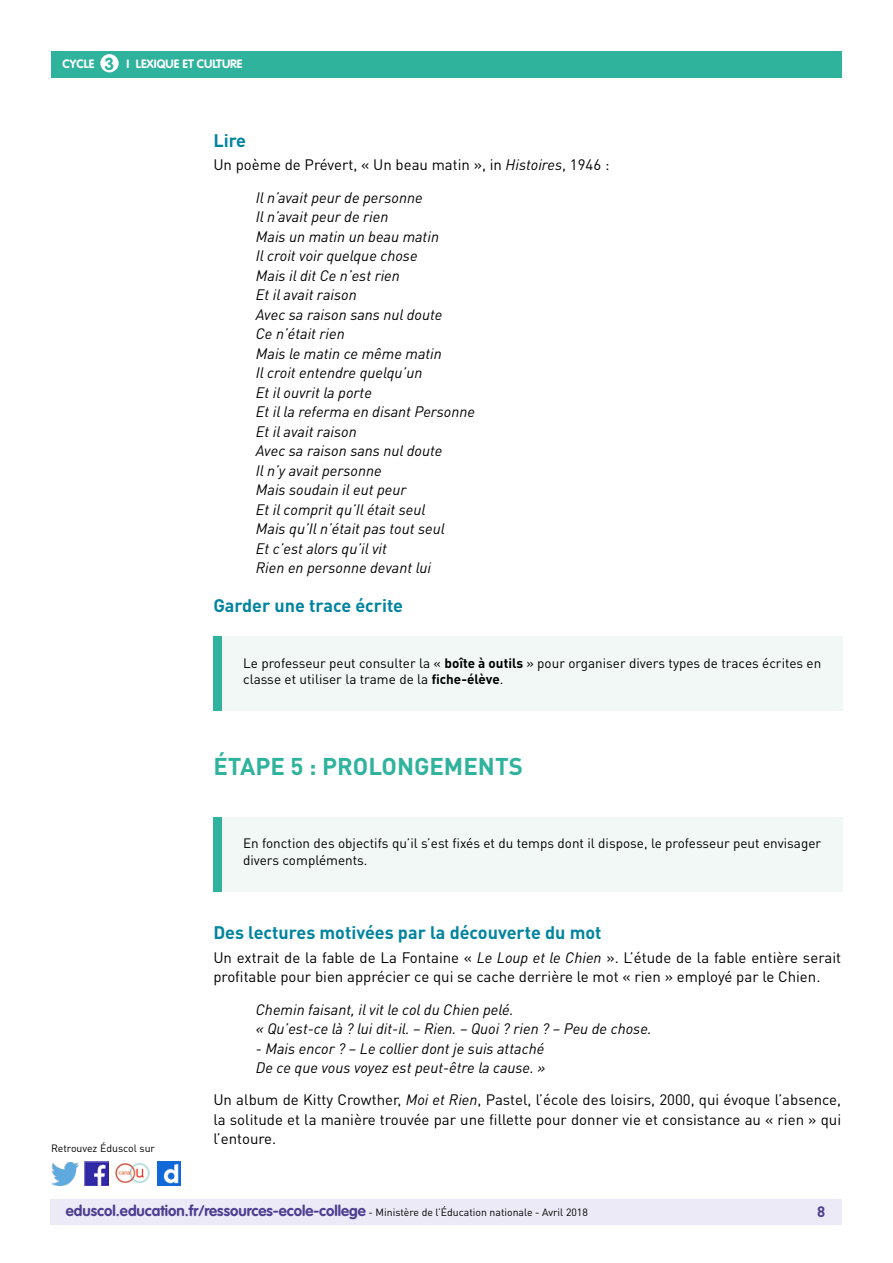
<style>
.page{position:relative;width:893px;height:1263px;background:#fff}
.page>*{position:absolute;margin:0;border:0;box-sizing:border-box;transform-origin:0 0}
.t1{font:700 24px "DIN Pro";color:#30b39d}
.t2{font:700 18px "DIN Pro";color:#0084a0}
.t3{font:700 17.25px "VAG Rounded Std";color:#30b39d}
.t4{font:italic 15px/19.5px "DIN Pro";color:#000}
.t5{font:15px/19.5px "DIN Pro";color:#000}
.t6{font:700 15px "VAG Rounded Std";color:#4e3e91}
.t7{font:700 15px "DIN Pro";color:#4e3e91}
.t8{font:13.5px/16.2px "DIN Pro";color:#000}
.t9{font:700 12px "VAG Rounded Std";color:#fff}
.t10{font:10.5px "DIN Pro";color:#000}
.s1{font-style:italic}
.s2{font-weight:700}
.s3{font-family:"DIN Pro";font-weight:400;font-size:10.5px;color:#000}
</style>
<div class="page">
<div style="left:50px;top:1199px;width:791px;height:26px;background:#eceaf6"></div>
<div style="left:51px;top:51px;width:791px;height:27px;background:#30b39d"></div>
<div style="left:100px;top:54px;width:19px;height:18px;background:#fff;border-radius:50%"></div>
<img style="left:85px;top:1162px;width:23px;height:23px">
<img style="left:51px;top:1163px;width:28px;height:22px">
<img style="left:158px;top:1162px;width:22px;height:23px">
<img style="left:115px;top:1163px;width:35px;height:21px">
<div style="left:213px;top:636px;width:630px;height:75px;background:#f1f8f6"></div>
<div style="left:213px;top:636px;width:9px;height:75px;background:#30b39d"></div>
<div style="left:213px;top:817px;width:630px;height:75px;background:#f1f8f6"></div>
<div style="left:213px;top:817px;width:9px;height:75px;background:#30b39d"></div>
<p class="t3" style="left:105px;top:53px;width:11px">3</p>
<p class="t9" style="left:63px;top:57px;width:33px">CYCLE</p>
<p class="t9" style="left:127px;top:57px;width:117px">I LEXIQUE ET CULTURE</p>
<p class="t2" style="left:213px;top:128px;width:34px">Lire</p>
<p class="t5" style="left:256px;top:149px;width:355px;line-height:32.2px;text-indent:-43px">Un poème de Prévert, « Un beau matin », in <span class="s1">Histoires</span>, 1946 :<br><span class="s1">Il n’avait peur de personne</span></p>
<p class="t4" style="left:256px;top:207px;width:221px">Il n’avait peur de rien<br>Mais un matin un beau matin<br>Il croit voir quelque chose<br>Mais il dit Ce n’est rien<br>Et il avait raison<br>Avec sa raison sans nul doute<br>Ce n’était rien<br>Mais le matin ce même matin<br>Il croit entendre quelqu’un<br>Et il ouvrit la porte<br>Et il la referma en disant Personne<br>Et il avait raison<br>Avec sa raison sans nul doute<br>Il n’y avait personne<br>Mais soudain il eut peur<br>Et il comprit qu’Il était seul<br>Mais qu’Il n’était pas tout seul<br>Et c’est alors qu’il vit<br>Rien en personne devant lui</p>
<p class="t2" style="left:213px;top:594px;width:191px">Garder une trace écrite</p>
<p class="t8" style="left:243px;top:654px;width:580px">Le professeur peut consulter la « <span class="s2">boîte à outils</span> » pour organiser divers types de traces écrites en classe et utiliser la trame de la <span class="s2">fiche-élève</span>.</p>
<h1 class="t1" style="left:213px;top:750px;width:311px">ÉTAPE 5 : PROLONGEMENTS</h1>
<p class="t10" style="left:51px;top:1141px;width:106px">Retrouvez Éduscol sur</p>
<p class="t8" style="left:243px;top:835px;width:579px">En fonction des objectifs qu’il s’est fixés et du temps dont il dispose, le professeur peut envisager divers compléments.</p>
<p class="t2" style="left:213px;top:921px;width:390px">Des lectures motivées par la découverte du mot</p>
<p class="t5" style="left:213px;top:947px;width:629px">Un extrait de la fable de La Fontaine « <span class="s1">Le Loup et le Chien</span> ». L’étude de la fable entière serait profitable pour bien apprécier ce qui se cache derrière le mot « rien » employé par le Chien.</p>
<p class="t4" style="left:256px;top:999px;width:397px">Chemin faisant, il vit le col du Chien pelé.<br>« Qu’est-ce là ? lui dit-il. – Rien. – Quoi ? rien ? – Peu de chose.</p>
<p class="t4" style="left:256px;top:1038px;width:291px">- Mais encor ? – Le collier dont je suis attaché<br>De ce que vous voyez est peut-être la cause. »</p>
<p class="t5" style="left:213px;top:1090px;width:629px;text-align:justify">Un album de Kitty Crowther, <span class="s1">Moi et Rien</span>, Pastel, l’école des loisirs, 2000, qui évoque l’absence, la solitude et la manière trouvée par une fillette pour donner vie et consistance au « rien » qui l’entoure.</p>
<p class="t6" style="left:66px;top:1202px;width:523px">eduscol.education.fr/ressources-ecole-college <span class="s3">- Ministère de l’Éducation nationale - Avril 2018</span></p>
<p class="t7" style="left:817px;top:1201px;width:10px">8</p>
</div>
